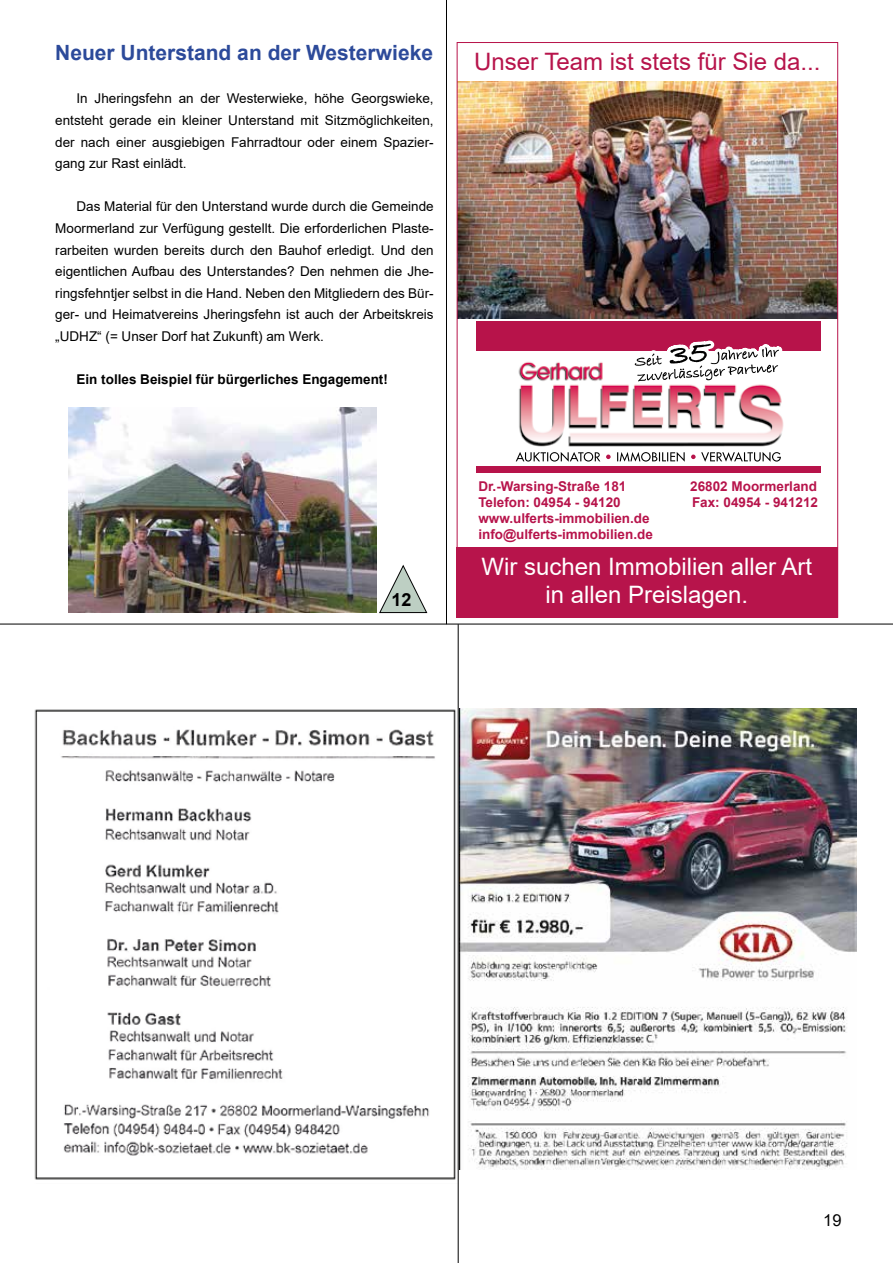
<style>
.page{position:relative;width:893px;height:1263px;background:#fff}
.page>*{position:absolute;margin:0;border:0;box-sizing:border-box;transform-origin:0 0}
.t1{font:24px "Arial";color:#fff}
.t2{font:24px "Arial";color:#b7144b}
.t3{font:700 21px "Arial";color:#2c4a9a}
.t4{font:700 18px "Arial";color:#000}
.t5{font:16.5px "Arial";color:#000}
.t6{font:13.5px/21.6px "Arial";color:#000;text-align:justify}
.t7{font:700 13.5px/16.2px "Arial";color:#b7144b}
.t8{font:700 13.5px "Arial";color:#000}
</style>
<div class="page">
<hr style="left:0;top:624px;width:893px;height:1px;background:#000">
<hr style="left:446px;top:0;width:1px;height:624px;background:#000">
<img style="left:34px;top:688px;width:424px;height:495px">
<img style="left:459px;top:708px;width:398px;height:462px">
<img style="left:68px;top:407px;width:308px;height:206px">
<img style="left:459px;top:82px;width:377px;height:237px">
<img style="left:518px;top:361px;width:266px;height:86px">
<div style="left:476px;top:466px;width:345px;height:7px;background:#b7134a"></div>
<div style="left:476px;top:321px;width:345px;height:30px;background:#b7134a"></div>
<svg style="left:631px;top:340px;width:151px;height:41px"></svg>
<svg style="left:516px;top:452px;width:84px;height:10px"></svg>
<svg style="left:606px;top:455px;width:5px;height:4px"></svg>
<svg style="left:617px;top:452px;width:68px;height:10px"></svg>
<svg style="left:691px;top:452px;width:90px;height:10px"></svg>
<div style="left:457px;top:547px;width:381px;height:71px;background:#b7144b"></div>
<hr style="left:458px;top:624px;width:1px;height:639px;background:#000">
<svg style="left:379px;top:565px;width:48px;height:48px"></svg>
<h2 class="t3" style="left:55px;top:38px;width:379px">Neuer Unterstand an der Westerwieke</h2>
<p class="t6" style="left:55px;top:88px;width:380px;text-indent:21px">In Jheringsfehn an der Westerwieke, höhe Georgswieke, entsteht gerade ein kleiner Unterstand mit Sitzmöglichkeiten, der nach einer ausgiebigen Fahrradtour oder einem Spazier&shy;gang zur Rast einlädt.</p>
<p class="t6" style="left:55px;top:196px;width:380px;text-indent:21px">Das Material für den Unterstand wurde durch die Gemeinde Moormerland zur Verfügung gestellt. Die erforderlichen Plaste&shy;rarbeiten wurden bereits durch den Bauhof erledigt. Und den eigentlichen Aufbau des Unterstandes? Den nehmen die Jhe&shy;ringsfehntjer selbst in die Hand. Neben den Mitgliedern des Bür&shy;ger- und Heimatvereins Jheringsfehn ist auch der Arbeitskreis „UDHZ“ (= Unser Dorf hat Zukunft) am Werk.</p>
<p class="t8" style="left:77px;top:370px;width:313px">Ein tolles Beispiel für bürgerliches Engagement!</p>
<h1 class="t2" style="left:474px;top:45px;width:348px">Unser Team ist stets für Sie da...</h1>
<p class="t7" style="left:478px;top:478px;width:150px">Dr.-Warsing-Straße 181</p>
<p class="t7" style="left:690px;top:478px;width:128px">26802 Moormerland</p>
<p class="t7" style="left:478px;top:494px;width:144px">Telefon: 04954 - 94120</p>
<p class="t7" style="left:692px;top:494px;width:128px">Fax: 04954 - 941212</p>
<p class="t7" style="left:478px;top:510px;width:176px">www.ulferts-immobilien.de info@ulferts-immobilien.de</p>
<h1 class="t1" style="left:481px;top:550px;width:332px">Wir suchen Immobilien aller Art</h1>
<h3 class="t4" style="left:391px;top:587px;width:22px">12</h3>
<h1 class="t1" style="left:545px;top:578px;width:204px">in allen Preislagen.</h1>
<p class="t5" style="left:823px;top:1209px;width:20px">19</p>
</div>
